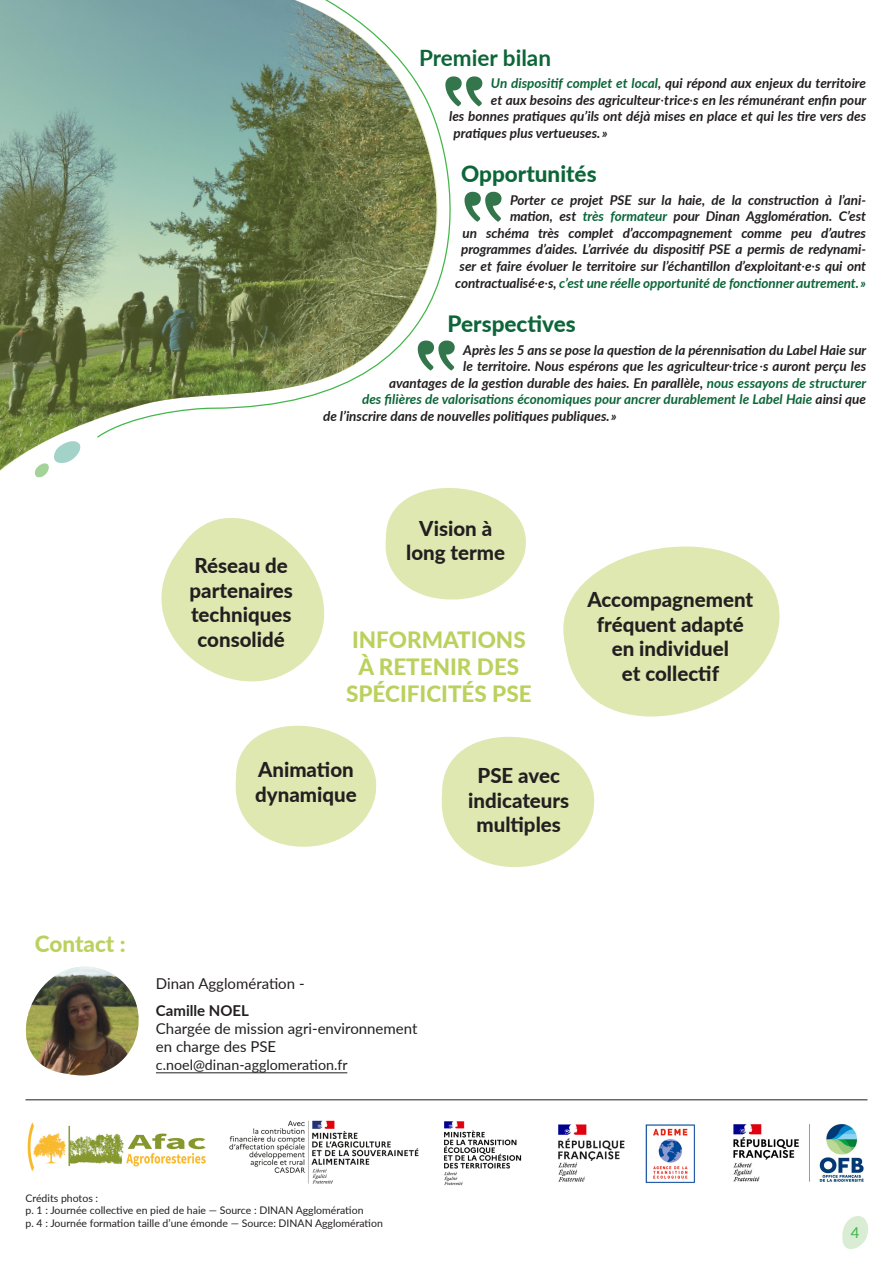
<style>
.page{position:relative;width:893px;height:1263px;background:#fff}
.page>*{position:absolute;margin:0;border:0;box-sizing:border-box;transform-origin:0 0}
.Liste_à_puce{font:800 22.5px/27px "Lato";color:#bad15e;text-align:center}
.Liste_à_puce-2{font:800 22.5px "Lato";color:#0c6638}
.Liste_à_puce-3{font:700 22.5px "Lato";color:#0c6638}
.t1{font:800 20.55px/24.6px "Lato";color:#231f20;text-align:center}
.t2{font:15px/18px "Lato";color:#231f20}
.t3{font:700 15px "Lato";color:#231f20}
.N__Page{font:15px "Lato";color:#42b649}
.t4{font:14.25px "Lato";color:#231f20}
.Liste_à_puce-4{font:italic 700 13.5px/16.6px "Lato";letter-spacing:-.005em;color:#231f20;text-align:right}
.Liste_à_puce-5{font:italic 700 13.5px "Lato";color:#0c6638}
.t5{font:10.5px "Lato";color:#231f20}
.s1{color:#0c6638}
.s2{font-family:"Source Sans Pro";font-weight:900;font-style:normal}
.s3{color:#231f20}
</style>
<div class="page">
<svg style="left:448px;top:340px;width:7px;height:31px"></svg>
<svg style="left:464px;top:192px;width:37px;height:30px"></svg>
<svg style="left:448px;top:76px;width:34px;height:31px"></svg>
<svg style="left:235px;top:725px;width:141px;height:122px"></svg>
<svg style="left:563px;top:546px;width:217px;height:171px;fill:#dee8b0"></svg>
<svg style="left:161px;top:518px;width:164px;height:164px;fill:#dee8b0"></svg>
<svg style="left:385px;top:488px;width:141px;height:112px"></svg>
<svg style="left:441px;top:711px;width:153px;height:156px"></svg>
<img style="left:25px;top:967px;width:114px;height:109px">
<hr style="left:156px;top:1072px;width:191px;height:1px;background:#231f20">
<img style="left:229px;top:1120px;width:190px;height:64px">
<img style="left:444px;top:1121px;width:78px;height:65px">
<img style="left:733px;top:1124px;width:131px;height:58px">
<img style="left:558px;top:1124px;width:137px;height:60px">
<hr style="left:26px;top:1099px;width:841px;height:1px;background:#231f20">
<img style="left:27px;top:1122px;width:179px;height:49px">
<svg style="left:842px;top:1216px;width:26px;height:33px"></svg>
<svg style="left:0;top:0;width:439px;height:478px"></svg>
<p class="Liste_à_puce-3" style="left:419px;top:41px;width:133px">Premier bilan</p>
<p class="Liste_à_puce-4" style="left:491px;top:75px;width:377px"><span class="s1">Un dispositif complet et local</span>, qui répond aux enjeux du territoire</p>
<p class="Liste_à_puce-4" style="left:491px;top:91px;width:377px">et aux besoins des agriculteur<span class="s2">.</span>trice<span class="s2">.</span>s en les rémunérant enfin pour</p>
<p class="Liste_à_puce-4" style="left:449px;top:108px;width:418px">les bonnes pratiques qu’ils ont déjà mises en place et qui les tire vers des</p>
<p class="Liste_à_puce-4" style="left:454px;top:124px;width:156px">pratiques plus vertueuses. »</p>
<p class="Liste_à_puce-2" style="left:461px;top:157px;width:137px">Opportunités</p>
<p class="Liste_à_puce-4" style="left:455px;top:191px;width:413px">Porter ce projet PSE sur la haie, de la construction à l’ani-<br>mation, est <span class="s1">très formateur</span> pour Dinan Agglomération. C’est<br>un schéma très complet d’accompagnement comme peu d’autres programmes d’aides. L’arrivée du dispositif PSE a permis de redynami&shy;ser et faire évoluer le territoire sur l’échantillon d’exploitant<span class="s2">.</span>e<span class="s2">.</span>s qui ont contractualisé<span class="s2">.</span>e<span class="s2">.</span>s, <span class="s1">c’est une réelle opportunité de fonctionner autrement. »</span></p>
<p class="Liste_à_puce-2" style="left:448px;top:307px;width:130px">Perspectives</p>
<p class="Liste_à_puce-4" style="left:463px;top:341px;width:405px">Après les 5 ans se pose la question de la pérennisation du Label Haie sur</p>
<p class="Liste_à_puce-4" style="left:463px;top:357px;width:404px">le territoire. Nous espérons que les agriculteur<span class="s2">.</span>trice <span class="s2">.</span>s auront perçu les</p>
<p class="Liste_à_puce-4" style="left:389px;top:374px;width:479px">avantages de la gestion durable des haies. En parallèle, <span class="s1">nous essayons de structurer</span></p>
<p class="Liste_à_puce-5" style="left:362px;top:389px;width:505px">des filières de valorisations économiques pour ancrer durablement le Label Haie <span class="s3">ainsi que</span></p>
<p class="Liste_à_puce-4" style="left:323px;top:407px;width:295px">de l’inscrire dans de nouvelles politiques publiques. »</p>
<p class="t1" style="left:189px;top:552px;width:105px">Réseau de partenaires techniques consolidé</p>
<p class="t1" style="left:406px;top:515px;width:100px">Vision à long terme</p>
<p class="Liste_à_puce" style="left:346px;top:625px;width:187px">INFORMATIONS<br>À RETENIR DES<br>SPÉCIFICITÉS PSE</p>
<p class="t1" style="left:587px;top:586px;width:167px">Accompagnement fréquent adapté</p>
<p class="t1" style="left:612px;top:635px;width:119px">en individuel</p>
<p class="t1" style="left:622px;top:660px;width:99px">et collectif</p>
<p class="t1" style="left:255px;top:756px;width:103px;text-align:left">Animation dynamique</p>
<p class="Liste_à_puce" style="left:35px;top:929px;width:92px">Contact :</p>
<p class="t2" style="left:156px;top:974px;width:150px">Dinan Agglomération -</p>
<p class="t3" style="left:156px;top:1000px;width:95px">Camille NOEL</p>
<p class="t2" style="left:156px;top:1019px;width:263px">Chargée de mission agri-environnement en charge des PSE</p>
<p class="t4" style="left:156px;top:1054px;width:193px">c.noel@dinan-agglomeration.fr</p>
<p class="t5" style="left:26px;top:1190px;width:74px">Crédits photos :</p>
<p class="t5" style="left:26px;top:1203px;width:340px">p. 1 : Journée collective en pied de haie — Source : DINAN Agglomération</p>
<p class="t5" style="left:26px;top:1215px;width:359px">p. 4 : Journée formation taille d’une émonde — Source: DINAN Agglomération</p>
<p class="t1" style="left:468px;top:762px;width:103px">PSE avec indicateurs multiples</p>
<p class="N__Page" style="left:851px;top:1222px;width:10px">4</p>
</div>
